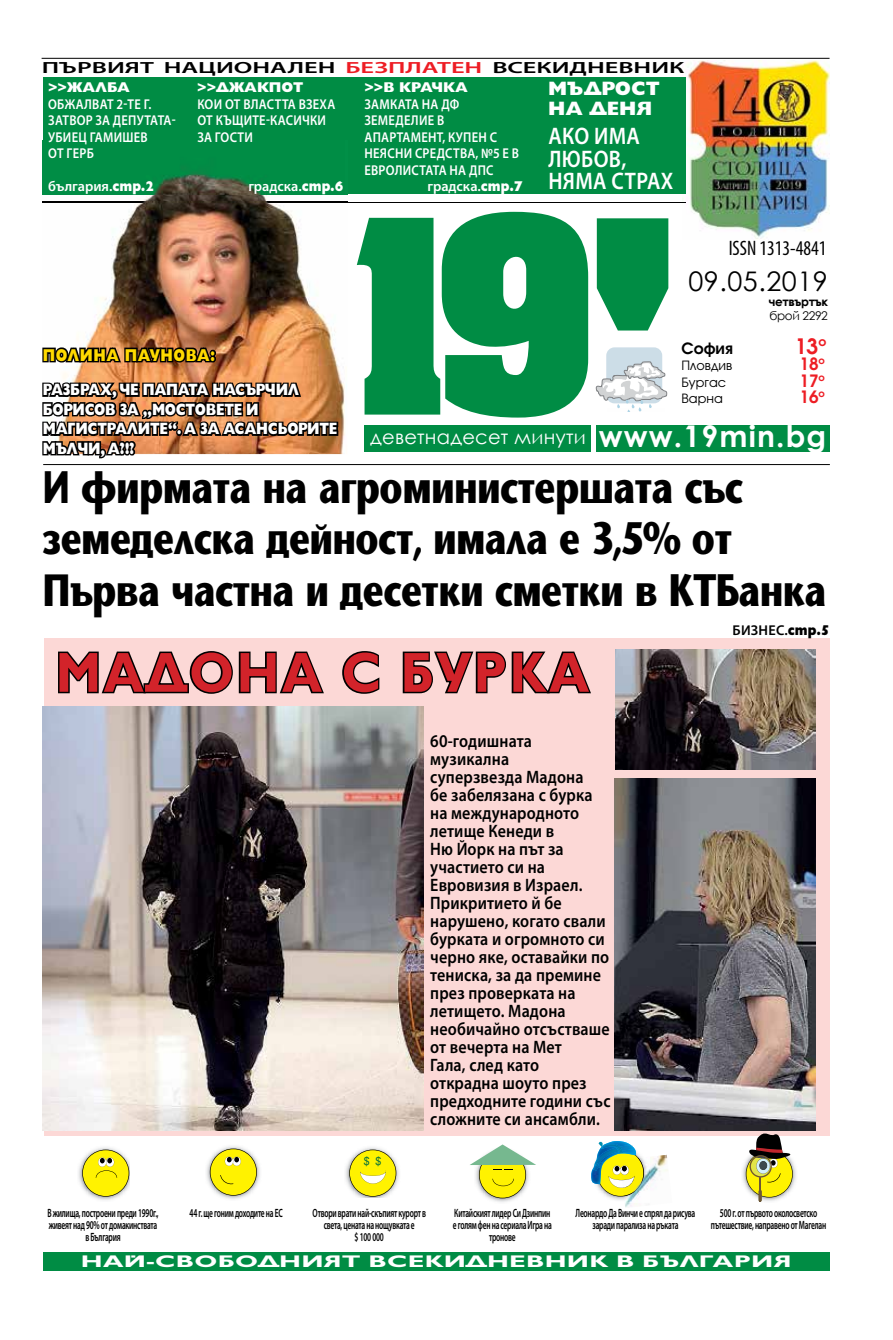
<style>
.page{position:relative;width:893px;height:1340px;background:#fff}
.page>*{position:absolute;margin:0;border:0;box-sizing:border-box;transform-origin:0 0}
.t1{font:700 56.7px "Gilt";letter-spacing:.05em;color:#d2232a;scale:.91 1}
.t2{font:45.45px/51.8px "Stone Sans";letter-spacing:-.01em;color:#000;scale:.8 1}
.t3{font:700 29.85px "Century Gothic";letter-spacing:.04em;color:#fff}
.t4{font:27px "Century Gothic";letter-spacing:.02em;color:#000}
.t5{font:600 24px/22.5px "Myriad Pro";letter-spacing:.02em;color:#fff;scale:.88 1}
.t6{font:700 22.35px "Avanti CYR";color:#ed1d24}
.t7{font:condensed 21px "Myriad Pro";color:#000;scale:.95 1}
.t8{font:19.5px "Century Gothic";letter-spacing:.01em;color:#fff}
.t9{font:800 19.5px/19.5px "Gilt";color:#fff}
.t10{font:600 18px/18px "Myriad Pro";letter-spacing:.01em;color:#000;scale:.89 1}
.t11{font:700 17.85px "Avanti CYR";color:#ed1d24}
.t12{font:800 17.25px "Gilt";letter-spacing:.04em;color:#ffda00;scale:.82 1}
.t13{font:700 16.95px "Gilt";letter-spacing:.01em;color:#fff;scale:1.55 1}
.t14{font:800 16.5px/19.5px "Gilt";letter-spacing:-.02em;color:#fff;scale:.82 1}
.t15{font:700 16.35px "Avanti CYR";color:#000}
.t16{font:600 16.2px "Myriad Pro";color:#000;scale:1.63 1}
.t17{font:600 14.25px/16.5px "Myriad Pro";letter-spacing:.02em;color:#fff;scale:.88 1}
.t18{font:600 14.25px "Myriad Pro";color:#fff}
.t19{font:800 14.25px "Gilt";color:#fff}
.t20{font:600 14.25px "Myriad Pro";letter-spacing:.02em;color:#000}
.t21{font:13.35px "Avanti CYR";color:#000}
.t22{font:600 12px/12px "Myriad Pro";letter-spacing:-.03em;color:#000;text-align:center;scale:.62 1}
.t23{font:700 12px "Century Gothic";letter-spacing:-.03em;color:#000}
.t24{font:12px "Century Gothic";letter-spacing:-.03em;color:#000}
.s1{color:#ed1d24}
.s2{font-family:"Gilt";font-weight:800}
</style>
<div class="page">
<img style="left:682px;top:60px;width:147px;height:179px">
<svg style="left:597px;top:218px;width:71px;height:112px;background:#1b9858"></svg>
<div style="left:365px;top:425px;width:465px;height:27px;background:#008c44"></div>
<div style="left:591px;top:420px;width:5px;height:35px;background:#fff"></div>
<hr style="left:43px;top:202px;width:643px;height:1px;background:#000">
<svg style="left:357px;top:212px;width:231px;height:205px"></svg>
<hr style="left:43px;top:464px;width:787px;height:1px;background:#000">
<hr style="left:42px;top:58px;width:787px;height:1px;background:#000">
<div style="left:43px;top:78px;width:643px;height:116px;background:#008c44"></div>
<div style="left:606px;top:347px;width:56px;height:56px;background:#ccdde7;border-radius:8px"></div>
<svg style="left:596px;top:362px;width:72px;height:49px"></svg>
<img style="left:43px;top:172px;width:304px;height:282px">
<img style="left:43px;top:202px;width:304px;height:1px">
<img style="left:42px;top:342px;width:298px;height:117px">
<div style="left:43px;top:1252px;width:786px;height:18px;background:#008c44"></div>
<div style="left:44px;top:638px;width:785px;height:498px;background:#fcd8d6"></div>
<img style="left:206px;top:1146px;width:54px;height:53px">
<svg style="left:210px;top:1148px;width:47px;height:47px;background:#e8df3a"></svg>
<img style="left:78px;top:1147px;width:52px;height:53px">
<svg style="left:82px;top:1149px;width:47px;height:47px;background:#e8df3a"></svg>
<img style="left:345px;top:1147px;width:54px;height:50px">
<img style="left:742px;top:1161px;width:54px;height:41px">
<svg style="left:746px;top:1133px;width:47px;height:68px"></svg>
<img style="left:606px;top:1196px;width:18px;height:4px">
<img style="left:625px;top:1154px;width:43px;height:54px">
<img style="left:624px;top:1156px;width:26px;height:46px">
<svg style="left:591px;top:1141px;width:53px;height:55px"></svg>
<img style="left:488px;top:1198px;width:28px;height:4px">
<svg style="left:470px;top:1144px;width:66px;height:54px"></svg>
<img style="left:615px;top:649px;width:200px;height:120px">
<svg style="left:58px;top:651px;width:266px;height:43px"></svg>
<svg style="left:342px;top:651px;width:38px;height:43px"></svg>
<svg style="left:402px;top:651px;width:189px;height:43px"></svg>
<img style="left:43px;top:706px;width:380px;height:424px">
<img style="left:615px;top:779px;width:200px;height:351px">
<svg style="left:349px;top:1149px;width:47px;height:47px"></svg>
<p class="t16" style="left:42px;top:57px;width:396px">ПЪРВИЯТ НАЦИОНАЛЕН <span class="s1">БЕЗПЛАТЕН</span> ВСЕКИДНЕВНИК</p>
<p class="t19" style="left:48px;top:79px;width:83px">&gt;&gt;ЖАЛБА</p>
<p class="t17" style="left:48px;top:95px;width:146px">ОБЖАЛВАТ 2-ТЕ Г.<br>ЗАТВОР ЗА ДЕПУТАТА-<br>УБИЕЦ ГАМИШЕВ<br>ОТ ГЕРБ</p>
<p class="t18" style="left:48px;top:177px;width:108px">българия.<span class="s2">стр.2</span></p>
<p class="t19" style="left:197px;top:79px;width:108px">&gt;&gt;ДЖАКПОТ</p>
<p class="t17" style="left:197px;top:95px;width:158px">КОИ ОТ ВЛАСТТА ВЗЕХА<br>ОТ КЪЩИТЕ-КАСИЧКИ<br>ЗА ГОСТИ</p>
<p class="t18" style="left:248px;top:177px;width:97px">градска.<span class="s2">стр.6</span></p>
<p class="t12" style="left:43px;top:345px;width:212px">ПОЛИНА ПАУНОВА:</p>
<p class="t14" style="left:43px;top:380px;width:361px">РАЗБРАХ, ЧЕ ПАПАТА НАСЪРЧИЛ<br>БОРИСОВ ЗА “МОСТОВЕТЕ И<br>МАГИСТРАЛИТЕ”. А ЗА АСАНСЬОРИТЕ<br>МЪЛЧИ, А?!?</p>
<p class="t19" style="left:364px;top:79px;width:105px">&gt;&gt;В КРАЧКА</p>
<p class="t17" style="left:364px;top:95px;width:109px">ЗАМКАТА НА ДФ</p>
<p class="t17" style="left:364px;top:112px;width:92px">ЗЕМЕДЕЛИЕ В</p>
<p class="t17" style="left:364px;top:128px;width:152px">АПАРТАМЕНТ, КУПЕН С</p>
<p class="t17" style="left:364px;top:145px;width:177px">НЕЯСНИ СРЕДСТВА, №5 E В</p>
<p class="t17" style="left:364px;top:161px;width:148px">ЕВРОЛИСТАТА НА ДПС</p>
<p class="t18" style="left:427px;top:177px;width:97px">градска.<span class="s2">стр.7</span></p>
<p class="t9" style="left:548px;top:79px;width:113px">МЪДРОСТ<br>НА ДЕНЯ</p>
<h3 class="t5" style="left:548px;top:124px;width:144px">АКО ИМА<br>ЛЮБОВ,<br>НЯМА СТРАХ</h3>
<p class="t7" style="left:729px;top:235px;width:104px">ISSN 1313-4841</p>
<h3 class="t4" style="left:688px;top:263px;width:141px">09.05.2019</h3>
<p class="t23" style="left:769px;top:292px;width:61px">четвъртък</p>
<p class="t24" style="left:769px;top:307px;width:60px">брой 2292</p>
<p class="t15" style="left:682px;top:338px;width:53px">София</p>
<p class="t6" style="left:795px;top:332px;width:33px">13<sup>о</sup></p>
<p class="t21" style="left:682px;top:358px;width:52px">Пловдив</p>
<p class="t11" style="left:799px;top:353px;width:27px">18<sup>о</sup></p>
<p class="t21" style="left:682px;top:374px;width:46px">Бургас</p>
<p class="t11" style="left:799px;top:369px;width:27px">17<sup>о</sup></p>
<p class="t21" style="left:682px;top:391px;width:43px">Варна</p>
<p class="t11" style="left:799px;top:386px;width:27px">16<sup>о</sup></p>
<p class="t8" style="left:370px;top:423px;width:217px">деветнадесет минути</p>
<h3 class="t3" style="left:599px;top:413px;width:229px">www.19min.bg</h3>
<h2 class="t2" style="left:43px;top:461px;width:981px">И фирмата на агроминистершата със земеделска дейност, имала е 3,5% от<br>Първа частна и десетки сметки в КТБанка</h2>
<p class="t20" style="left:732px;top:621px;width:99px">БИЗНЕС.<span class="s2">стр.5</span></p>
<h1 class="t1" style="left:56px;top:641px;width:588px">МАДОНА С БУРКА</h1>
<p class="t10" style="left:430px;top:731px;width:204px">60-годишната музикална<br>суперзвезда Мадона<br>бе забелязана с бурка на международното летище Кенеди в<br>Ню Йорк на път за участието си на<br>Евровизия в Израел.<br>Прикритието й бе нарушено, когато свали бурката и огромното си черно яке, оставайки по тениска, за да премине през проверката на летището. Мадона необичайно отсъстваше от вечерта на Мет<br>Гала, след като открадна шоуто през предходните години със сложните си ансамбли.</p>
<p class="t22" style="left:47px;top:1206px;width:181px">В жилища, построени преди 1990г., живеят над 90% от домакинствата в България</p>
<p class="t22" style="left:190px;top:1206px;width:152px">44 г. ще гоним доходите на ЕС</p>
<p class="t22" style="left:313px;top:1206px;width:184px">Отвори врати най-скъпият курорт в света, цената на нощувката е<br>$ 100 000</p>
<p class="t22" style="left:453px;top:1206px;width:161px">Китайският лидер Си Дзинпин е голям фен на сериала Игра на тронове</p>
<p class="t22" style="left:576px;top:1206px;width:195px">Леонардо Да Винчи е спрял да рисува заради парализа на ръката</p>
<p class="t22" style="left:711px;top:1206px;width:187px">500 г. от първото околосветско пътешествие, направено от Магелан</p>
<p class="t13" style="left:81px;top:1251px;width:460px">НАЙ-СВОБОДНИЯТ ВСЕКИДНЕВНИК В БЪЛГАРИЯ</p>
</div>
